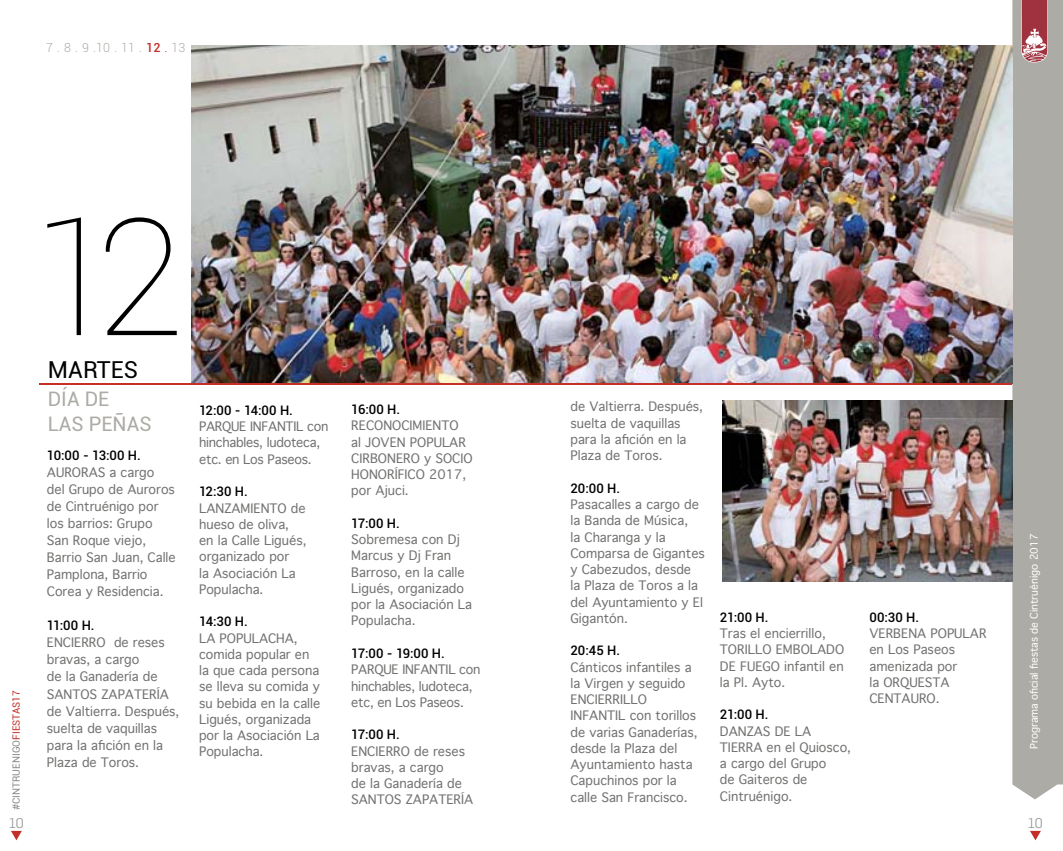
<style>
.page{position:relative;width:1063px;height:851px;background:#fff}
.page>*{position:absolute;margin:0;border:0;box-sizing:border-box;transform-origin:0 0}
.t1{font:100 163px "Roboto";color:#000}
.t2{font:23.38px "Roboto";color:#000}
.t3{font:20px/24px "Roboto";color:#adaba5}
.t4{font:300 13.75px "Flama";color:#898b8b}
.t5{font:500 13.12px "Roboto";letter-spacing:.01em;color:#000}
.t6{font:12.5px/16.2px "Geneva";color:#717270}
.t7{font:12.5px/16.2px "Geneva";letter-spacing:-.02em;color:#717270}
.t8{font:300 12.5px "Roboto";color:#adaba5}
.t9{font:10px "Geneva";color:#fff}
.t10{font:10px "Roboto";color:#898b8b}
.s1{font-weight:500;color:#c42f29}
.s2{color:#c42f29}
</style>
<div class="page">
<svg style="left:1012px;top:0;width:51px;height:799px;background:#adaca6"></svg>
<svg style="left:1021px;top:0;width:27px;height:62px;background:#b6676f"></svg>
<svg style="left:11px;top:830px;width:11px;height:10px"></svg>
<svg style="left:1030px;top:830px;width:11px;height:10px"></svg>
<img style="left:191px;top:45px;width:821px;height:338px">
<hr style="left:40px;top:383px;width:972px;height:2px;background:#c42f29">
<img style="left:723px;top:400px;width:289px;height:181px">
<p class="t8" style="left:46px;top:39px;width:141px">7 . 8 . 9 .10 . 11 . <span class="s1">12</span> <span class="s2">.</span> 13</p>
<h1 class="t1" style="left:32px;top:164px;width:154px">12</h1>
<h2 class="t2" style="left:48px;top:353px;width:92px">MARTES</h2>
<h3 class="t3" style="left:48px;top:386px;width:105px">DÍA DE<br>LAS PEÑAS</h3>
<p class="t6" style="left:571px;top:398px;width:134px">de Valtierra. Después, suelta de vaquillas para la afición en la<br>Plaza de Toros.</p>
<p class="t5" style="left:571px;top:478px;width:51px">20:00 H.</p>
<p class="t6" style="left:571px;top:496px;width:136px">Pasacalles a cargo de la Banda de Música,<br>la Charanga y la<br>Comparsa de Gigantes y Cabezudos, desde<br>la Plaza de Toros a la del Ayuntamiento y El<br>Gigantón.</p>
<p class="t5" style="left:571px;top:641px;width:51px">20:45 H.</p>
<p class="t6" style="left:571px;top:658px;width:129px">Cánticos infantiles a la Virgen y seguido<br>ENCIERRILLO<br>INFANTIL con torillos de varias Ganaderías, desde la Plaza del<br>Ayuntamiento hasta<br>Capuchinos por la calle San Francisco.</p>
<p class="t5" style="left:351px;top:400px;width:50px">16:00 H.</p>
<p class="t6" style="left:351px;top:417px;width:123px">RECONOCIMIENTO<br>al JOVEN POPULAR<br>CIRBONERO y SOCIO<br>HONORÍFICO 2017, por Ajuci.</p>
<p class="t5" style="left:351px;top:514px;width:50px">17:00 H.</p>
<p class="t6" style="left:351px;top:531px;width:122px">Sobremesa con Dj<br>Marcus y Dj Fran<br>Barroso, en la calle<br>Ligués, organizado por la Asociación La<br>Populacha.</p>
<p class="t5" style="left:351px;top:644px;width:95px">17:00 - 19:00 H.</p>
<p class="t7" style="left:351px;top:661px;width:131px">PARQUE INFANTIL con hinchables, ludoteca, etc, en Los Paseos.</p>
<p class="t5" style="left:351px;top:725px;width:50px">17:00 H.</p>
<p class="t6" style="left:351px;top:742px;width:123px">ENCIERRO de reses bravas, a cargo<br>de la Ganadería de<br>SANTOS ZAPATERÍA</p>
<p class="t5" style="left:199px;top:401px;width:95px">12:00 - 14:00 H.</p>
<p class="t7" style="left:199px;top:418px;width:131px">PARQUE INFANTIL con hinchables, ludoteca, etc. en Los Paseos.</p>
<p class="t5" style="left:199px;top:482px;width:50px">12:30 H.</p>
<p class="t6" style="left:199px;top:499px;width:109px">LANZAMIENTO de hueso de oliva, en la Calle Ligués, organizado por<br>la Asociación La<br>Populacha.</p>
<p class="t5" style="left:199px;top:612px;width:50px">14:30 H.</p>
<p class="t6" style="left:199px;top:629px;width:123px">LA POPULACHA, comida popular en la que cada persona se lleva su comida y su bebida en la calle<br>Ligués, organizada por la Asociación La<br>Populacha.</p>
<p class="t5" style="left:47px;top:446px;width:95px">10:00 - 13:00 H.</p>
<p class="t6" style="left:47px;top:464px;width:130px;line-height:17px">AURORAS a cargo<br>del Grupo de Auroros de Cintruénigo por los barrios: Grupo<br>San Roque viejo,<br>Barrio San Juan, Calle<br>Pamplona, Barrio<br>Corea y Residencia.</p>
<p class="t5" style="left:47px;top:616px;width:49px">11:00 H.</p>
<p class="t6" style="left:47px;top:634px;width:134px;line-height:17px">ENCIERRO de reses bravas, a cargo<br>de la Ganadería de<br>SANTOS ZAPATERÍA de Valtierra. Después, suelta de vaquillas para la afición en la<br>Plaza de Toros.</p>
<p class="t9" style="left:1025px;top:749px;width:217px;rotate:-90deg">Programa oficial fiestas de Cintruénigo 2017</p>
<p class="t5" style="left:720px;top:607px;width:50px">21:00 H.</p>
<p class="t6" style="left:720px;top:625px;width:126px">Tras el encierrillo,<br>TORILLO EMBOLADO<br>DE FUEGO infantil en la Pl. Ayto.</p>
<p class="t5" style="left:720px;top:705px;width:50px">21:00 H.</p>
<p class="t6" style="left:720px;top:722px;width:133px">DANZAS DE LA<br>TIERRA en el Quiosco, a cargo del Grupo<br>de Gaiteros de<br>Cintruénigo.</p>
<p class="t5" style="left:869px;top:607px;width:51px">00:30 H.</p>
<p class="t6" style="left:869px;top:625px;width:119px">VERBENA POPULAR en Los Paseos amenizada por<br>la ORQUESTA<br>CENTAURO.</p>
<p class="t10" style="left:9px;top:810px;width:121px;rotate:-90deg">#CINTRUENIGO<span class="s2">FIESTAS17</span></p>
<p class="t4" style="left:9px;top:813px;width:16px">10</p>
<p class="t4" style="left:1028px;top:813px;width:16px">10</p>
</div>
